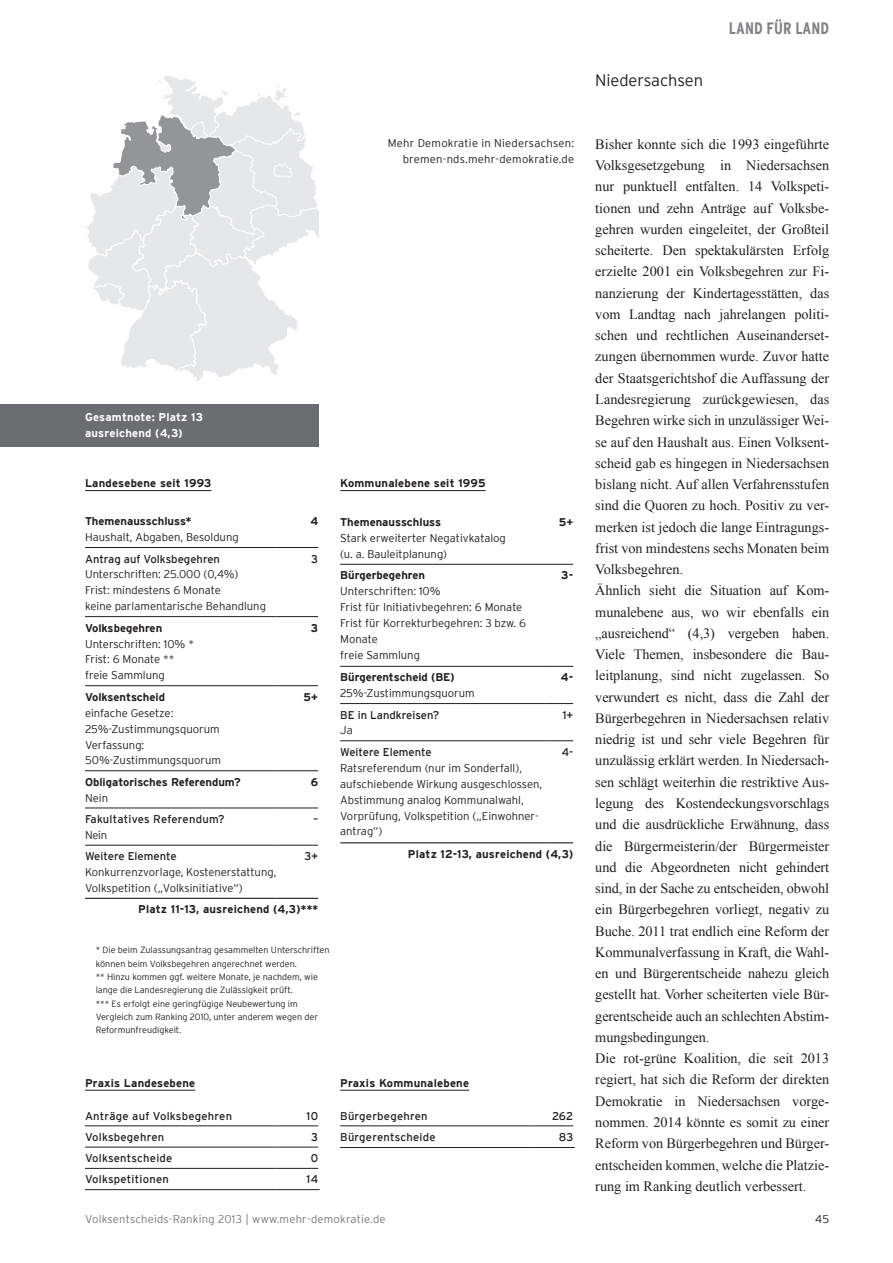
<style>
.page{position:relative;width:893px;height:1263px;background:#fff}
.page>*{position:absolute;margin:0;border:0;box-sizing:border-box;transform-origin:0 0}
.t1{font:300 16.5px "Interstate";color:#231f20}
.t2{font:700 condensed 16.5px "Interstate";color:#808285}
.t3{font:14.25px/21.3px "Times New Roman";color:#231f20}
.t4{font:300 11.25px/15.9px "Interstate";color:#231f20}
.t5{font:11.25px "Interstate";letter-spacing:.015em;color:#231f20}
.t6{font:700 11.25px "Interstate";letter-spacing:.02em;color:#231f20}
.t7{font:700 11.25px "Interstate";color:#231f20}
.t8{font:300 11.25px/15.9px "Interstate";letter-spacing:-.02em;color:#231f20}
.t9{font:300 11.25px/15.9px "Interstate";letter-spacing:.02em;color:#231f20;text-align:right}
.t10{font:300 11.25px "Interstate";letter-spacing:.02em;color:#76787b}
.t11{font:700 11.25px/15.9px "Interstate";letter-spacing:.02em;color:#fff}
.t12{font:300 9px/13.4px "Interstate";color:#231f20}
</style>
<div class="page">
<div style="left:0;top:404px;width:319px;height:42px;background:#6c6d70"></div>
<hr style="left:85px;top:547px;width:191px;height:1px;background:#231f20">
<hr style="left:276px;top:547px;width:42px;height:1px;background:#231f20">
<hr style="left:85px;top:616px;width:191px;height:1px;background:#231f20">
<hr style="left:276px;top:616px;width:42px;height:1px;background:#231f20">
<hr style="left:85px;top:685px;width:191px;height:1px;background:#231f20">
<hr style="left:276px;top:685px;width:42px;height:1px;background:#231f20">
<hr style="left:85px;top:770px;width:191px;height:1px;background:#231f20">
<hr style="left:276px;top:770px;width:42px;height:1px;background:#231f20">
<hr style="left:85px;top:808px;width:191px;height:1px;background:#231f20">
<hr style="left:276px;top:808px;width:42px;height:1px;background:#231f20">
<hr style="left:85px;top:845px;width:191px;height:1px;background:#231f20">
<hr style="left:276px;top:845px;width:42px;height:1px;background:#231f20">
<hr style="left:85px;top:898px;width:191px;height:1px;background:#231f20">
<hr style="left:276px;top:898px;width:42px;height:1px;background:#231f20">
<hr style="left:85px;top:490px;width:126px;height:1px;background:#231f20">
<hr style="left:340px;top:564px;width:204px;height:1px;background:#231f20">
<svg style="left:544px;top:564px;width:29px;height:1px"></svg>
<hr style="left:340px;top:666px;width:204px;height:1px;background:#231f20">
<svg style="left:544px;top:666px;width:29px;height:1px"></svg>
<hr style="left:340px;top:703px;width:204px;height:1px;background:#231f20">
<svg style="left:544px;top:703px;width:29px;height:1px"></svg>
<hr style="left:340px;top:740px;width:204px;height:1px;background:#231f20">
<svg style="left:544px;top:740px;width:29px;height:1px"></svg>
<hr style="left:340px;top:842px;width:204px;height:1px;background:#231f20">
<svg style="left:544px;top:842px;width:29px;height:1px"></svg>
<hr style="left:340px;top:490px;width:146px;height:1px;background:#231f20">
<hr style="left:340px;top:1125px;width:191px;height:1px;background:#231f20">
<hr style="left:340px;top:1147px;width:191px;height:1px;background:#231f20">
<hr style="left:531px;top:1125px;width:42px;height:1px;background:#231f20">
<hr style="left:531px;top:1147px;width:44px;height:1px;background:#231f20">
<hr style="left:340px;top:1090px;width:129px;height:1px;background:#231f20">
<hr style="left:85px;top:1125px;width:191px;height:1px;background:#231f20">
<hr style="left:85px;top:1147px;width:191px;height:1px;background:#231f20">
<hr style="left:85px;top:1168px;width:191px;height:1px;background:#231f20">
<hr style="left:85px;top:1189px;width:191px;height:1px;background:#231f20">
<hr style="left:276px;top:1125px;width:42px;height:1px;background:#231f20">
<hr style="left:276px;top:1147px;width:42px;height:1px;background:#231f20">
<hr style="left:276px;top:1168px;width:42px;height:1px;background:#231f20">
<hr style="left:276px;top:1189px;width:44px;height:1px;background:#231f20">
<hr style="left:85px;top:1090px;width:110px;height:1px;background:#231f20">
<svg style="left:86px;top:76px;width:233px;height:306px"></svg>
<p class="t9" style="left:388px;top:135px;width:188px">Mehr Demokratie in Niedersachsen: bremen-nds.mehr-demokratie.de</p>
<p class="t11" style="left:85px;top:409px;width:119px">Gesamtnote: Platz 13 ausreichend (4,3)</p>
<p class="t6" style="left:85px;top:477px;width:128px">Landesebene seit 1993</p>
<p class="t7" style="left:85px;top:515px;width:108px">Themenausschluss*</p>
<p class="t4" style="left:85px;top:529px;width:155px">Haushalt, Abgaben, Besoldung</p>
<p class="t5" style="left:85px;top:552px;width:137px">Antrag auf Volksbegehren</p>
<p class="t4" style="left:85px;top:566px;width:182px">U nterschriften: 25.000 (0,4%)<br>Frist: mindestens 6 Monate<br>keine parlamentarische Behandlung</p>
<p class="t7" style="left:85px;top:621px;width:79px">Volksbegehren</p>
<p class="t4" style="left:85px;top:635px;width:110px">U nterschriften: 10% *<br>Frist: 6 Monate ** freie Sammlung</p>
<p class="t7" style="left:85px;top:690px;width:82px">Volksentscheid</p>
<p class="t4" style="left:85px;top:705px;width:137px">einfache Gesetze:<br>25%-Zustimmungsquorum<br>Verfassung:<br>50%-Zustimmungsquorum</p>
<p class="t7" style="left:85px;top:775px;width:157px">Obligatorisches Referendum?</p>
<p class="t4" style="left:85px;top:790px;width:25px">Nein</p>
<p class="t5" style="left:85px;top:813px;width:141px">Fakultatives Referendum?</p>
<p class="t4" style="left:85px;top:827px;width:24px">Nein</p>
<p class="t5" style="left:85px;top:850px;width:93px">Weitere Elemente</p>
<p class="t8" style="left:85px;top:864px;width:193px">Konkurrenzvorlage, Kostenerstattung,<br>Volkspetition („Volksinitiative“)</p>
<p class="t7" style="left:310px;top:515px;width:9px">4</p>
<p class="t5" style="left:311px;top:552px;width:8px">3</p>
<p class="t7" style="left:311px;top:621px;width:9px">3</p>
<p class="t7" style="left:304px;top:690px;width:16px">5+</p>
<p class="t7" style="left:311px;top:775px;width:9px">6</p>
<p class="t5" style="left:313px;top:813px;width:7px">–</p>
<p class="t5" style="left:305px;top:850px;width:15px">3+</p>
<p class="t6" style="left:138px;top:903px;width:182px">Platz 11-13, ausreichend (4,3)***</p>
<p class="t6" style="left:340px;top:477px;width:147px">Kommunalebene seit 1995</p>
<p class="t7" style="left:340px;top:516px;width:103px">Themenausschluss</p>
<p class="t4" style="left:340px;top:530px;width:167px">Stark erweiterter Negativkatalog (u. a. Bauleitplanung)</p>
<p class="t7" style="left:340px;top:569px;width:86px">Bürgerbegehren</p>
<p class="t4" style="left:340px;top:583px;width:187px">U nterschriften: 10%<br>Frist für I nitiativbegehren: 6 Monate<br>Frist für Korrekturbegehren: 3 bzw. 6<br>Monate<br>freie Sammlung</p>
<p class="t7" style="left:340px;top:671px;width:116px">Bürgerentscheid (BE)</p>
<p class="t4" style="left:340px;top:685px;width:136px">25%-Zustimmungsquorum</p>
<p class="t5" style="left:340px;top:708px;width:101px">BE in Landkreisen?</p>
<p class="t4" style="left:340px;top:722px;width:14px">Ja</p>
<p class="t5" style="left:340px;top:745px;width:93px">Weitere Elemente</p>
<p class="t4" style="left:340px;top:760px;width:204px">Ratsreferendum (nur im Sonderfall), aufschiebende Wirkung ausgeschlossen, Abstimmung analog Kommunalwahl, Vorprüfung, Volkspetition („Einwohner&shy;antrag“)</p>
<p class="t7" style="left:559px;top:516px;width:16px">5+</p>
<p class="t7" style="left:561px;top:569px;width:14px">3-</p>
<p class="t7" style="left:561px;top:671px;width:14px">4-</p>
<p class="t5" style="left:563px;top:708px;width:12px">1+</p>
<p class="t5" style="left:562px;top:745px;width:13px">4-</p>
<p class="t6" style="left:408px;top:847px;width:167px">Platz 12-13, ausreichend (4,3)</p>
<p class="t12" style="left:96px;top:943px;width:235px">* Die beim Zulassungsantrag gesammelten U nterschriften können beim Volksbegehren angerechnet werden.<br>** H inzu kommen ggf. weitere Monate, je nachdem, wie lange die Landesregierung die Zulässigkeit prüft.<br>*** Es erfolgt eine geringfügige Neubewertung im Vergleich zum Ranking 2010, unter anderem wegen der Reformunfreudigkeit.</p>
<p class="t6" style="left:85px;top:1077px;width:112px">Praxis Landesebene</p>
<p class="t5" style="left:85px;top:1109px;width:149px">Anträge auf Volksbegehren</p>
<p class="t5" style="left:307px;top:1109px;width:13px">10</p>
<p class="t5" style="left:85px;top:1130px;width:81px">Volksbegehren</p>
<p class="t5" style="left:311px;top:1130px;width:8px">3</p>
<p class="t5" style="left:85px;top:1152px;width:89px">Volksentscheide</p>
<p class="t5" style="left:311px;top:1152px;width:9px">0</p>
<p class="t5" style="left:85px;top:1173px;width:85px">Volkspetitionen</p>
<p class="t5" style="left:307px;top:1173px;width:13px">14</p>
<p class="t6" style="left:340px;top:1077px;width:130px">Praxis Kommunalebene</p>
<p class="t5" style="left:340px;top:1109px;width:89px">Bürgerbegehren</p>
<p class="t5" style="left:552px;top:1109px;width:23px">262</p>
<p class="t5" style="left:340px;top:1130px;width:97px">Bürgerentscheide</p>
<p class="t5" style="left:559px;top:1130px;width:16px">83</p>
<p class="t1" style="left:595px;top:71px;width:109px">N iedersachsen</p>
<p class="t2" style="left:729px;top:19px;width:102px">LAND FÜR LAND</p>
<p class="t3" style="left:595px;top:133px;width:235px">Bisher konnte sich die 1993 eingeführte Volksgesetzgebung in Niedersachsen nur punktuell entfalten. 14 Volkspeti&shy;tionen und zehn Anträge auf Volksbe&shy;gehren wurden eingeleitet, der Großteil scheiterte. Den spektakulärsten Erfolg erzielte 2001 ein Volksbegehren zur Fi&shy;nanzierung der Kindertagesstätten, das vom Landtag nach jahrelangen politi&shy;schen und rechtlichen Auseinanderset&shy;zungen übernommen wurde. Zuvor hatte der Staatsgerichtshof die Auffassung der Landesregierung zurückgewiesen, das Begehren wirke sich in unzulässiger Wei&shy;se auf den Haushalt aus. Einen Volksent&shy;scheid gab es hingegen in Niedersachsen bislang nicht. Auf allen Verfahrensstufen sind die Quoren zu hoch. Positiv zu ver&shy;merken ist jedoch die lange Eintragungs&shy;frist von mindestens sechs Monaten beim Volksbegehren.<br>Ähnlich sieht die Situation auf Kom&shy;munalebene aus, wo wir ebenfalls ein „ausreichend“ (4,3) vergeben haben.<br>Viele Themen, insbesondere die Bau&shy;leitplanung, sind nicht zugelassen. So verwundert es nicht, dass die Zahl der Bürgerbegehren in Niedersachsen relativ niedrig ist und sehr viele Begehren für unzulässig erklärt werden. In Niedersach&shy;sen schlägt weiterhin die restriktive Aus&shy;legung des Kostendeckungsvorschlags und die ausdrückliche Erwähnung, dass die Bürgermeisterin/der Bürgermeister und die Abgeordneten nicht gehindert sind, in der Sache zu entscheiden, obwohl ein Bürgerbegehren vorliegt, negativ zu Buche. 2011 trat endlich eine Reform der Kommunalverfassung in Kraft, die Wahl&shy;en und Bürgerentscheide nahezu gleich gestellt hat. Vorher scheiterten viele Bür&shy;gerentscheide auch an schlechten Abstim&shy;mungsbedingungen.<br>Die rot-grüne Koalition, die seit 2013 regiert, hat sich die Reform der direkten Demokratie in Niedersachsen vorge&shy;nommen. 2014 könnte es somit zu einer Reform von Bürgerbegehren und Bürger&shy;entscheiden kommen, welche die Platzie&shy;rung im Ranking deutlich verbessert.</p>
<p class="t10" style="left:85px;top:1212px;width:302px">Volksentscheids-Ranking 2013 | www.mehr-demokratie.de</p>
<p class="t4" style="left:815px;top:1210px;width:15px">45</p>
</div>
